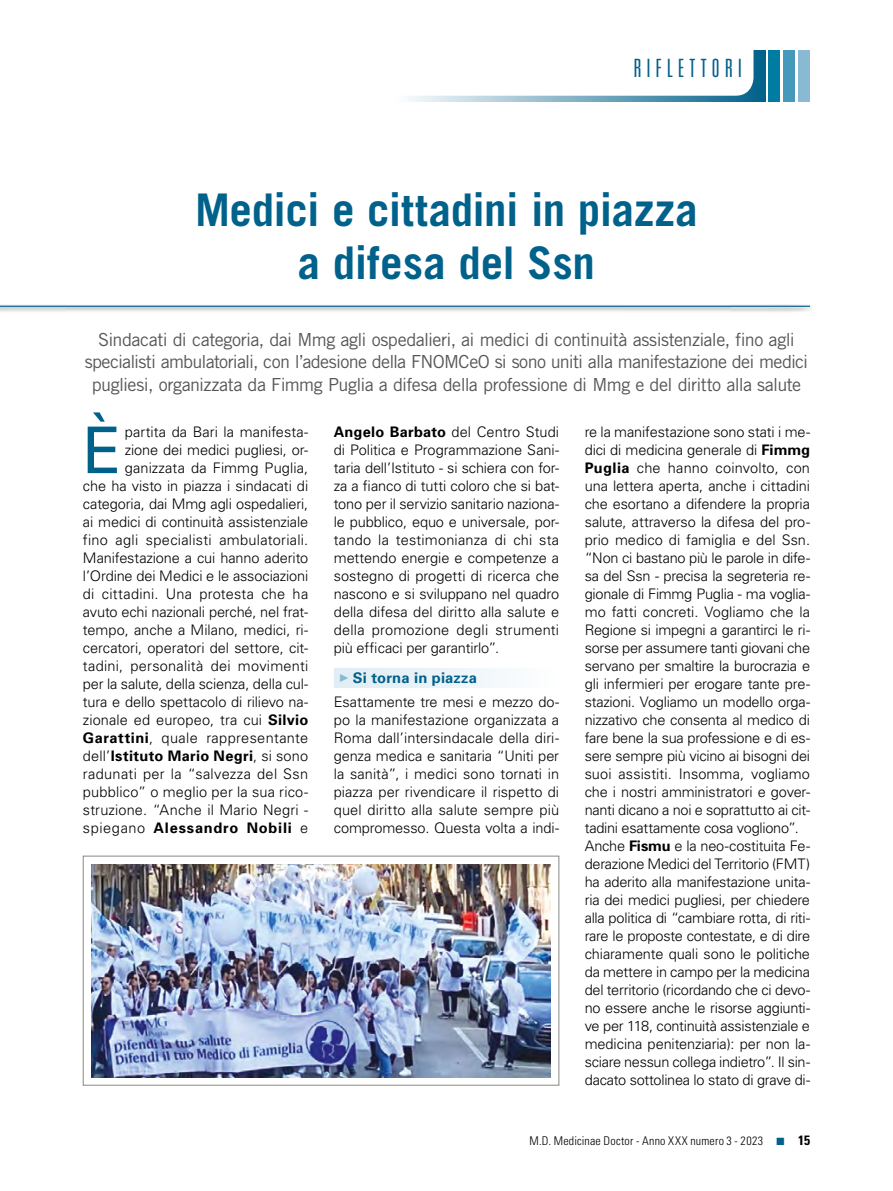
<style>
.page{position:relative;width:893px;height:1191px;background:#fff}
.page>*{position:absolute;margin:0;border:0;box-sizing:border-box;transform-origin:0 0}
.t1{font:64.35px "Univers";color:#00618a}
.t2{font:700 45px/52.5px "Trade Gothic";letter-spacing:-.01em;color:#00618a;text-align:center}
.t3{font:300 ultra-condensed 25.2px "Univers";letter-spacing:.185em;color:#00618a}
.t4{font:18px/22.5px "Trade Gothic";letter-spacing:-.035em;color:#565656;text-align:center}
.t5{font:700 14.7px "Univers";letter-spacing:.01em;color:#00618a}
.t6{font:300 14.55px/18px "Univers";letter-spacing:-.01em;color:#000;text-align:justify}
.t7{font:700 condensed 13.5px "Univers";color:#000}
.t8{font:300 condensed 12px "Univers";letter-spacing:.015em;color:#000}
.s1{font-weight:700}
</style>
<div class="page">
<div style="left:396px;top:50px;width:369px;height:51px;background:linear-gradient(to right,#fcfdfd,#04638b)"></div>
<div style="left:768px;top:50px;width:12px;height:51px;background:#007ca3"></div>
<div style="left:783px;top:50px;width:12px;height:51px;background:#4599ba"></div>
<div style="left:798px;top:50px;width:12px;height:51px;background:#8abad3"></div>
<div style="left:376px;top:0;width:377px;height:96px;background:#fff;border-radius:18px"></div>
<div style="left:334px;top:668px;width:225px;height:20px;background:linear-gradient(to right,#dfecf4,#fdfefe)"></div>
<div style="left:0;top:304px;width:811px;height:9px;background:#000;opacity:.65"></div>
<hr style="left:0;top:306px;width:810px;height:1px;background:#00618a">
<svg style="left:83px;top:855px;width:476px;height:230px"></svg>
<img style="left:91px;top:864px;width:460px;height:213px">
<svg style="left:340px;top:673px;width:8px;height:8px"></svg>
<h3 class="t3" style="left:633px;top:55px;width:110px">RIFLETTORI</h3>
<h2 class="t2" style="left:195px;top:183px;width:504px">Medici e cittadini in piazza a difesa del Ssn</h2>
<p class="t4" style="left:85px;top:328px;width:725px">Sindacati di categoria, dai Mmg agli ospedalieri, ai medici di continuità assistenziale, fino agli specialisti ambulatoriali, con l’adesione della FNOMCeO si sono uniti alla manifestazione dei medici pugliesi, organizzata da Fimmg Puglia a difesa della professione di Mmg e del diritto alla salute</p>
<h1 class="t1" style="left:83px;top:410px;width:40px">È</h1>
<p class="t6" style="left:83px;top:422px;width:227px;text-align:right">partita da Bari la manifesta-<br>zione dei medici pugliesi, or&shy;ganizzata da Fimmg Puglia,<br>che ha visto in piazza i sindacati di categoria, dai Mmg agli ospedalieri, ai medici di continuità assistenziale fino agli specialisti ambulatoriali.<br>Manifestazione a cui hanno aderito l’Ordine dei Medici e le associazioni di cittadini. Una protesta che ha avuto echi nazionali perché, nel frat&shy;tempo, anche a Milano, medici, ri&shy;cercatori, operatori del settore, cit&shy;tadini, personalità dei movimenti per la salute, della scienza, della cul&shy;tura e dello spettacolo di rilievo na&shy;zionale ed europeo, tra cui <span class="s1">Silvio Garattini</span>, quale rappresentante dell’<span class="s1">Istituto Mario Negri</span>, si sono radunati per la “salvezza del Ssn pubblico” o meglio per la sua rico&shy;struzione. “Anche il Mario Negri - spiegano <span class="s1">Alessandro Nobili</span> e</p>
<p class="t6" style="left:334px;top:423px;width:227px"><span class="s1">Angelo Barbato</span> del Centro Studi di Politica e Programmazione Sani&shy;taria dell’Istituto - si schiera con for&shy;za a fianco di tutti coloro che si bat&shy;tono per il servizio sanitario naziona&shy;le pubblico, equo e universale, por&shy;tando la testimonianza di chi sta mettendo energie e competenze a sostegno di progetti di ricerca che nascono e si sviluppano nel quadro della difesa del diritto alla salute e della promozione degli strumenti più efficaci per garantirlo”.</p>
<p class="t5" style="left:353px;top:668px;width:125px">Si torna in piazza</p>
<p class="t6" style="left:334px;top:693px;width:227px">Esattamente tre mesi e mezzo do&shy;po la manifestazione organizzata a Roma dall’intersindacale della diri&shy;genza medica e sanitaria “Uniti per la sanità”, i medici sono tornati in piazza per rivendicare il rispetto di quel diritto alla salute sempre più compromesso. Questa volta a indi-</p>
<p class="t6" style="left:585px;top:422px;width:227px;text-align:left">re la manifestazione sono stati i me&shy;dici di medicina generale di <span class="s1">Fimmg Puglia</span> che hanno coinvolto, con una lettera aperta, anche i cittadini che esortano a difendere la propria salute, attraverso la difesa del pro&shy;prio medico di famiglia e del Ssn. “Non ci bastano più le parole in dife&shy;sa del Ssn - precisa la segreteria re&shy;gionale di Fimmg Puglia - ma voglia&shy;mo fatti concreti. Vogliamo che la Regione si impegni a garantirci le ri&shy;sorse per assumere tanti giovani che servano per smaltire la burocrazia e gli infermieri per erogare tante pre&shy;stazioni. Vogliamo un modello orga&shy;nizzativo che consenta al medico di fare bene la sua professione e di es&shy;sere sempre più vicino ai bisogni dei suoi assistiti. Insomma, vogliamo che i nostri amministratori e gover&shy;nanti dicano a noi e soprattutto ai cit&shy;tadini esattamente cosa vogliono”.<br>Anche <span class="s1">Fismu</span> e la neo-costituita Fe&shy;derazione Medici del Territorio (FMT) ha aderito alla manifestazione unita&shy;ria dei medici pugliesi, per chiedere alla politica di “cambiare rotta, di riti&shy;rare le proposte contestate, e di dire chiaramente quali sono le politiche da mettere in campo per la medicina del territorio (ricordando che ci devo&shy;no essere anche le risorse aggiunti&shy;ve per 118, continuità assistenziale e medicina penitenziaria): per non la&shy;sciare nessun collega indietro”. Il sin&shy;dacato sottolinea lo stato di grave di-</p>
<p class="t8" style="left:529px;top:1134px;width:235px">M.D. Medicinae Doctor - Anno XXX numero 3 - 2023</p>
<p class="t7" style="left:798px;top:1132px;width:13px">15</p>
</div>
